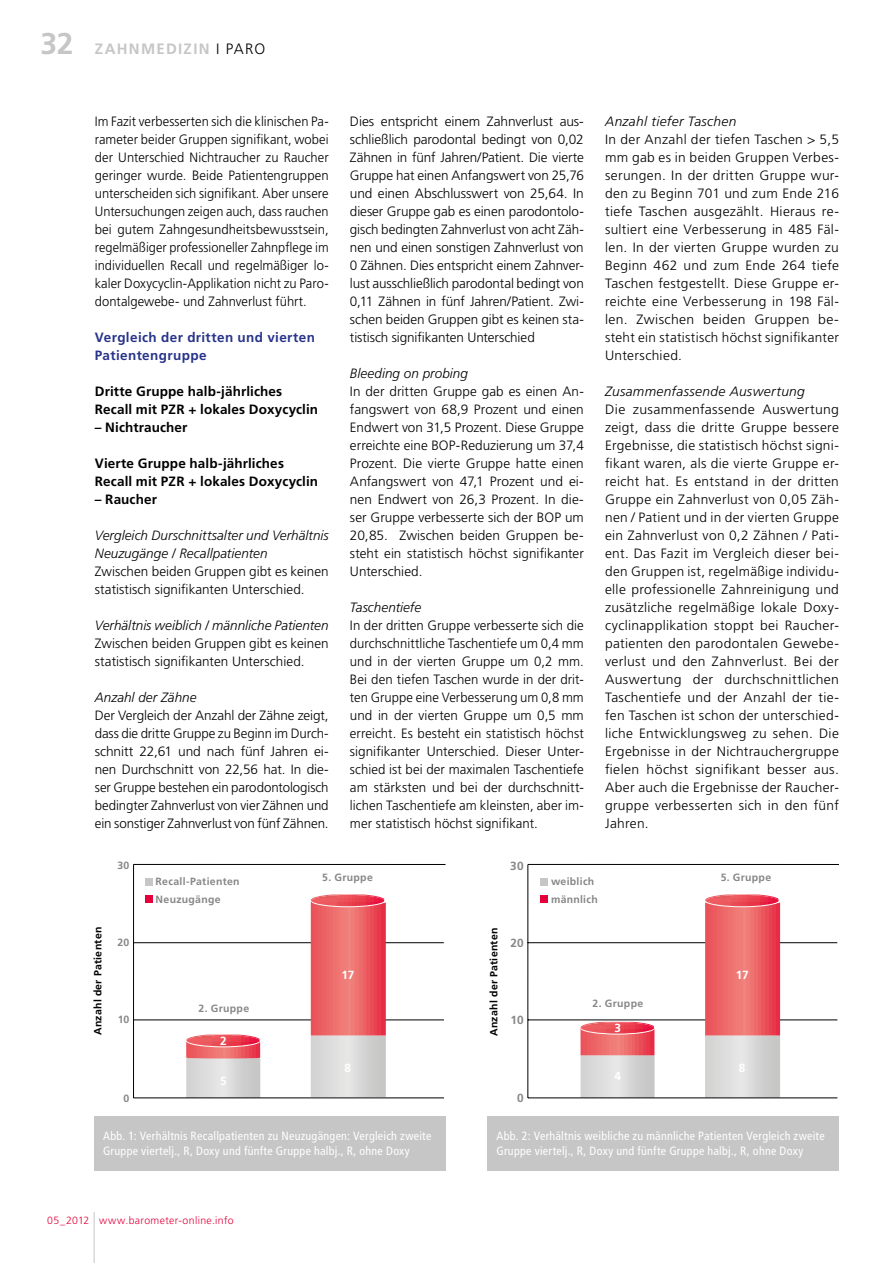
<style>
.page{position:relative;width:893px;height:1263px;background:#fff}
.page>*{position:absolute;margin:0;border:0;box-sizing:border-box;transform-origin:0 0}
.t1{font:700 15px "Frutiger LT Std";letter-spacing:.085em;color:#c6c6c6}
.t2{font:300 13.5px/18px "Frutiger LT Std";letter-spacing:.005em;color:#000;text-align:justify}
.t3{font:300 13.5px/18px "Frutiger LT Std";letter-spacing:.005em;color:#000;text-align:justify;scale:1.04 1}
.t4{font:300 13.5px/18px "Frutiger LT Std";letter-spacing:.005em;color:#000;text-align:justify;scale:.96 1}
.t5{font:italic 300 13.5px/18px "Frutiger LT Std";letter-spacing:.005em;color:#000}
.t6{font:700 13.5px/18px "Frutiger LT Std";letter-spacing:.01em;color:#000}
.t7{font:700 13.5px/18px "Frutiger LT Std";letter-spacing:.03em;color:#28348b}
.t8{font:italic 300 13.5px "Frutiger LT Std";letter-spacing:.025em;color:#000}
.t9{font:condensed 12px/14.4px "Frutiger LT Std";letter-spacing:.02em;color:#fff}
.t10{font:700 11.7px "Frutiger LT Std";color:#fff}
.t11{font:700 11.7px "Frutiger LT Std";color:#878787}
.t12{font:700 10.5px/17.7px "Frutiger LT Std";letter-spacing:.03em;color:#878787}
.t13{font:700 10.5px "Frutiger LT Std";letter-spacing:.03em;color:#000}
.t14{font:300 10.5px "Frutiger LT Std";letter-spacing:.035em;color:#e4003a}
.s1{font-size:30px}
.s2{font-weight:300;color:#000}
</style>
<div class="page">
<hr style="left:94px;top:1212px;width:1px;height:51px;background:#c6c6c6">
<img style="left:580px;top:1026px;width:74px;height:71px">
<img style="left:311px;top:902px;width:75px;height:195px">
<img style="left:705px;top:902px;width:75px;height:195px">
<img style="left:186px;top:1046px;width:74px;height:51px">
<div style="left:94px;top:1116px;width:352px;height:54px;background:#c6c6c6"></div>
<hr style="left:133px;top:864px;width:1px;height:234px;background:#000">
<hr style="left:134px;top:1097px;width:310px;height:1px;background:#000">
<hr style="left:134px;top:1020px;width:310px;height:1px;background:#000">
<hr style="left:133px;top:942px;width:311px;height:1px;background:#000">
<hr style="left:134px;top:864px;width:311px;height:1px;background:#000">
<svg style="left:186px;top:1035px;width:74px;height:12px"></svg>
<img style="left:204px;top:1034px;width:39px;height:1px">
<img style="left:186px;top:1035px;width:74px;height:11px">
<svg style="left:312px;top:906px;width:57px;height:129px;background:#ec6b6b"></svg>
<svg style="left:311px;top:895px;width:74px;height:12px"></svg>
<img style="left:327px;top:894px;width:41px;height:1px">
<img style="left:311px;top:895px;width:73px;height:11px">
<div style="left:145px;top:878px;width:7px;height:7px;background:#c6c6c6"></div>
<div style="left:145px;top:895px;width:7px;height:8px;background:#e4003a"></div>
<div style="left:540px;top:878px;width:8px;height:7px;background:#c6c6c6"></div>
<div style="left:540px;top:895px;width:8px;height:8px;background:#e4003a"></div>
<div style="left:488px;top:1116px;width:351px;height:54px;background:#c6c6c6"></div>
<hr style="left:528px;top:864px;width:1px;height:234px;background:#000">
<hr style="left:528px;top:1097px;width:309px;height:1px;background:#000">
<hr style="left:528px;top:1020px;width:309px;height:1px;background:#000">
<hr style="left:528px;top:942px;width:309px;height:1px;background:#000">
<hr style="left:528px;top:864px;width:311px;height:1px;background:#000">
<svg style="left:581px;top:1022px;width:74px;height:12px"></svg>
<img style="left:581px;top:1022px;width:73px;height:11px">
<svg style="left:705px;top:895px;width:74px;height:12px"></svg>
<img style="left:722px;top:894px;width:41px;height:1px">
<img style="left:705px;top:895px;width:73px;height:11px">
<p class="t1" style="left:41px;top:40px;width:226px"><span class="s1">32</span> ZAHNMEDIZIN <span class="s2">I PARO</span></p>
<p class="t4" style="left:95px;top:113px;width:245px">Im Fazit verbesserten sich die klinischen Pa&shy;rameter beider Gruppen signifikant, wobei der Unterschied Nichtraucher zu Raucher geringer wurde. Beide Patientengruppen unterscheiden sich signifikant. Aber unsere Untersuchungen zeigen auch, dass rauchen bei gutem Zahngesundheitsbewusstsein, regelmäßiger professioneller Zahnpflege im individuellen Recall und regelmäßiger lo&shy;kaler Doxycyclin-Applikation nicht zu Paro&shy;dontalgewebe- und Zahnverlust führt.</p>
<p class="t7" style="left:95px;top:328px;width:222px">Vergleich der dritten und vierten<br>Patientengruppe</p>
<p class="t6" style="left:95px;top:382px;width:225px">Dritte Gruppe halb-jährliches<br>Recall mit PZR + lokales Doxycyclin</p>
<p class="t6" style="left:95px;top:418px;width:94px">– Nichtraucher</p>
<p class="t6" style="left:95px;top:454px;width:225px">Vierte Gruppe halb-jährliches<br>Recall mit PZR + lokales Doxycyclin</p>
<p class="t6" style="left:95px;top:490px;width:64px">– Raucher</p>
<p class="t5" style="left:95px;top:526px;width:235px">Vergleich Durschnittsalter und Verhältnis<br>Neuzugänge / Recallpatienten</p>
<p class="t2" style="left:95px;top:563px;width:235px">Zwischen beiden Gruppen gibt es keinen statistisch signifikanten Unterschied.</p>
<p class="t5" style="left:95px;top:616px;width:235px">Verhältnis weiblich / männliche Patienten</p>
<p class="t2" style="left:95px;top:635px;width:235px">Zwischen beiden Gruppen gibt es keinen statistisch signifikanten Unterschied.</p>
<p class="t5" style="left:95px;top:688px;width:103px">Anzahl der Zähne</p>
<p class="t2" style="left:95px;top:707px;width:235px">Der Vergleich der Anzahl der Zähne zeigt, dass die dritte Gruppe zu Beginn im Durch&shy;schnitt 22,61 und nach fünf Jahren ei&shy;nen Durchschnitt von 22,56 hat. In die&shy;ser Gruppe bestehen ein parodontologisch bedingter Zahnverlust von vier Zähnen und ein sonstiger Zahnverlust von fünf Zähnen.</p>
<p class="t12" style="left:117px;top:856px;width:14px">30</p>
<p class="t2" style="left:350px;top:113px;width:235px">Dies entspricht einem Zahnverlust aus&shy;schließlich parodontal bedingt von 0,02<br>Zähnen in fünf Jahren/Patient. Die vierte Gruppe hat einen Anfangswert von 25,76 und einen Abschlusswert von 25,64. In dieser Gruppe gab es einen parodontolo&shy;gisch bedingten Zahnverlust von acht Zäh&shy;nen und einen sonstigen Zahnverlust von 0 Zähnen. Dies entspricht einem Zahnver&shy;lust ausschließlich parodontal bedingt von 0,11 Zähnen in fünf Jahren/Patient. Zwi&shy;schen beiden Gruppen gibt es keinen sta&shy;tistisch signifikanten Unterschied</p>
<p class="t5" style="left:350px;top:364px;width:119px">Bleeding on probing</p>
<p class="t2" style="left:350px;top:383px;width:235px">In der dritten Gruppe gab es einen An&shy;fangswert von 68,9 Prozent und einen Endwert von 31,5 Prozent. Diese Gruppe erreichte eine BOP-Reduzierung um 37,4<br>Prozent. Die vierte Gruppe hatte einen Anfangswert von 47,1 Prozent und ei&shy;nen Endwert von 26,3 Prozent. In die&shy;ser Gruppe verbesserte sich der BOP um 20,85. Zwischen beiden Gruppen be&shy;steht ein statistisch höchst signifikanter Unterschied.</p>
<p class="t5" style="left:350px;top:599px;width:73px">Taschentiefe</p>
<p class="t2" style="left:350px;top:617px;width:235px">In der dritten Gruppe verbesserte sich die durchschnittliche Taschentiefe um 0,4 mm und in der vierten Gruppe um 0,2 mm.<br>Bei den tiefen Taschen wurde in der drit&shy;ten Gruppe eine Verbesserung um 0,8 mm und in der vierten Gruppe um 0,5 mm erreicht. Es besteht ein statistisch höchst signifikanter Unterschied. Dieser Unter&shy;schied ist bei der maximalen Taschentiefe am stärksten und bei der durchschnitt&shy;lichen Taschentiefe am kleinsten, aber im&shy;mer statistisch höchst signifikant.</p>
<p class="t11" style="left:510px;top:859px;width:15px">30</p>
<p class="t5" style="left:605px;top:112px;width:133px">Anzahl tiefer Taschen</p>
<p class="t2" style="left:605px;top:131px;width:235px">In der Anzahl der tiefen Taschen &gt; 5,5 mm gab es in beiden Gruppen Verbes&shy;serungen. In der dritten Gruppe wur&shy;den zu Beginn 701 und zum Ende 216 tiefe Taschen ausgezählt. Hieraus re&shy;sultiert eine Verbesserung in 485 Fäl&shy;len. In der vierten Gruppe wurden zu Beginn 462 und zum Ende 264 tiefe Taschen festgestellt. Diese Gruppe er&shy;reichte eine Verbesserung in 198 Fäl&shy;len. Zwischen beiden Gruppen be&shy;steht ein statistisch höchst signifikanter Unterschied.</p>
<p class="t8" style="left:605px;top:384px;width:201px">Zusammenfassende Auswertung</p>
<p class="t3" style="left:605px;top:401px;width:226px">Die zusammenfassende Auswertung zeigt, dass die dritte Gruppe bessere Ergebnisse, die statistisch höchst signi&shy;fikant waren, als die vierte Gruppe er&shy;reicht hat. Es entstand in der dritten Gruppe ein Zahnverlust von 0,05 Zäh&shy;nen / Patient und in der vierten Gruppe ein Zahnverlust von 0,2 Zähnen / Pati&shy;ent. Das Fazit im Vergleich dieser bei&shy;den Gruppen ist, regelmäßige individu&shy;elle professionelle Zahnreinigung und zusätzliche regelmäßige lokale Doxy&shy;cyclinapplikation stoppt bei Raucher&shy;patienten den parodontalen Gewebe&shy;verlust und den Zahnverlust. Bei der Auswertung der durchschnittlichen Taschentiefe und der Anzahl der tie&shy;fen Taschen ist schon der unterschied&shy;liche Entwicklungsweg zu sehen. Die Ergebnisse in der Nichtrauchergruppe fielen höchst signifikant besser aus.<br>Aber auch die Ergebnisse der Raucher&shy;gruppe verbesserten sich in den fünf Jahren.</p>
<p class="t13" style="left:92px;top:1035px;width:110px;rotate:-90deg">Anzahl der Patienten</p>
<p class="t12" style="left:117px;top:933px;width:14px">20</p>
<p class="t12" style="left:118px;top:1011px;width:13px">10</p>
<p class="t12" style="left:124px;top:1089px;width:7px">0</p>
<p class="t12" style="left:322px;top:869px;width:52px">5. Gruppe</p>
<p class="t12" style="left:156px;top:873px;width:86px">Recall-Patienten<br>Neuzugänge</p>
<p class="t12" style="left:551px;top:873px;width:48px">weiblich männlich</p>
<p class="t12" style="left:198px;top:999px;width:52px">2. Gruppe</p>
<p class="t10" style="left:220px;top:1034px;width:8px">2</p>
<p class="t10" style="left:220px;top:1074px;width:8px">5</p>
<p class="t10" style="left:341px;top:968px;width:14px">17</p>
<p class="t10" style="left:345px;top:1061px;width:8px">8</p>
<p class="t13" style="left:488px;top:1036px;width:110px;rotate:-90deg">Anzahl der Patienten</p>
<p class="t11" style="left:510px;top:936px;width:15px">20</p>
<p class="t11" style="left:511px;top:1013px;width:15px">10</p>
<p class="t11" style="left:517px;top:1091px;width:8px">0</p>
<p class="t12" style="left:593px;top:995px;width:52px">2. Gruppe</p>
<p class="t10" style="left:614px;top:1020px;width:8px">3</p>
<p class="t10" style="left:614px;top:1069px;width:8px">4</p>
<p class="t12" style="left:721px;top:869px;width:52px">5. Gruppe</p>
<p class="t10" style="left:736px;top:968px;width:14px">17</p>
<p class="t10" style="left:739px;top:1061px;width:8px">8</p>
<p class="t9" style="left:103px;top:1129px;width:330px">Abb. 1: Verhältnis Recallpatienten zu Neuzugängen: Vergleich zweite<br>Gruppe viertelj., R, Doxy und fünfte Gruppe halbj., R, ohne Doxy</p>
<p class="t14" style="left:47px;top:1214px;width:188px">05_2012 www.barometer-online.info</p>
<p class="t9" style="left:496px;top:1129px;width:330px">Abb. 2: Verhältnis weibliche zu männliche Patienten Vergleich zweite<br>Gruppe viertelj., R, Doxy und fünfte Gruppe halbj., R, ohne Doxy</p>
</div>
